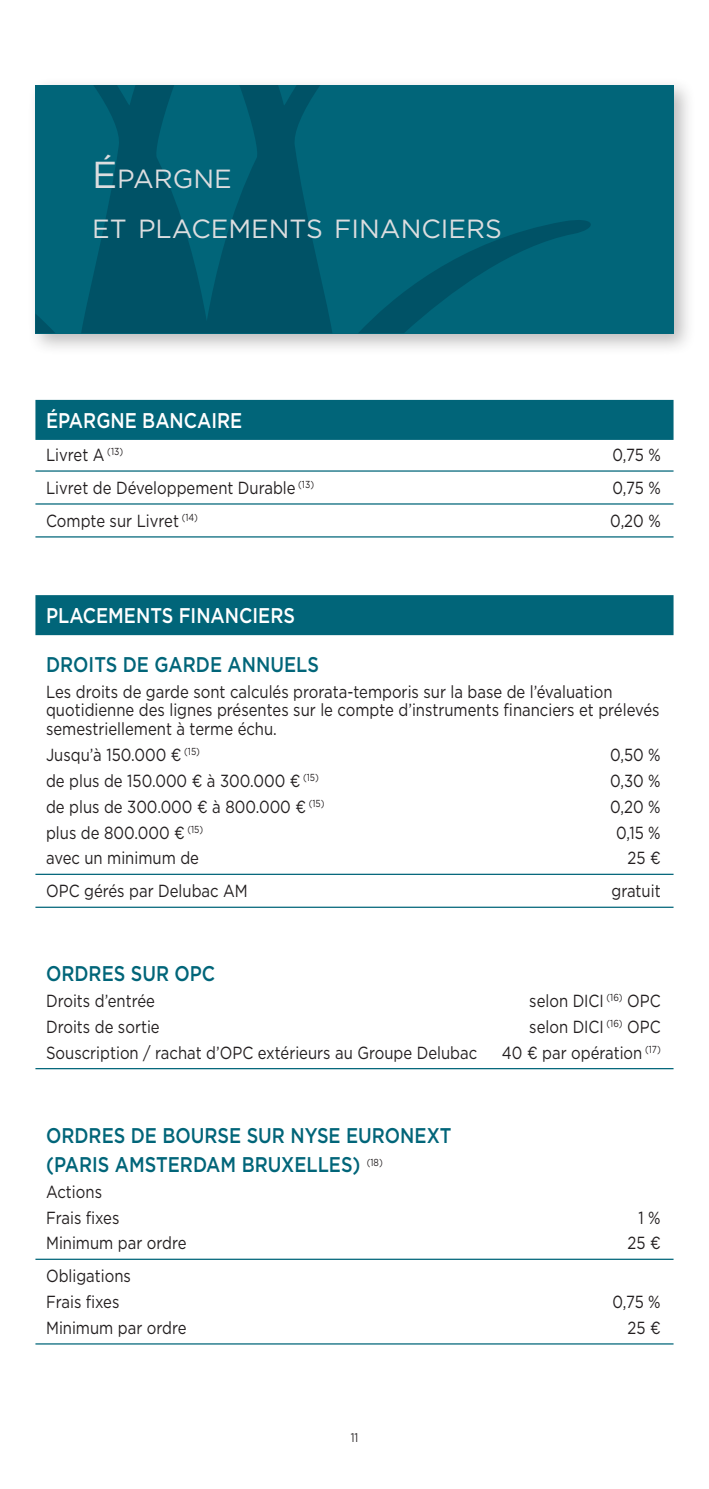
<style>
.page{position:relative;width:709px;height:1489px;background:#fff}
.page>*{position:absolute;margin:0;border:0;box-sizing:border-box;transform-origin:0 0}
.t1{font:26.25px/50px "Gotham";color:#dcdddf}
.t2{font:500 21.25px/29.2px "Gotham";color:#016579;scale:.85 1}
.t3{font:500 21.25px "Gotham";color:#fff;scale:.85 1}
.t4{font:17.5px/18.8px "Gotham";color:#231f20;scale:.85 1}
.t5{font:12.5px "Gotham";color:#231f20;scale:.85 1}
.s1{font-size:37.5px}
</style>
<div class="page">
<div style="left:27px;top:77px;width:669px;height:279px;background:#231f20;opacity:.3"></div>
<div style="left:35px;top:85px;width:638px;height:248px;background:#016579"></div>
<svg style="left:35px;top:85px;width:556px;height:248px"></svg>
<div style="left:35px;top:400px;width:638px;height:40px;background:#016579"></div>
<hr style="left:35px;top:470px;width:638px;height:1px;background:#016579">
<hr style="left:35px;top:503px;width:638px;height:1px;background:#016579">
<hr style="left:35px;top:536px;width:638px;height:1px;background:#016579">
<div style="left:35px;top:595px;width:638px;height:40px;background:#016579"></div>
<hr style="left:35px;top:873px;width:638px;height:1px;background:#016579">
<hr style="left:35px;top:906px;width:638px;height:1px;background:#016579">
<hr style="left:35px;top:1067px;width:638px;height:2px;background:#016579">
<hr style="left:35px;top:1258px;width:638px;height:1px;background:#016579">
<hr style="left:35px;top:1343px;width:638px;height:1px;background:#016579">
<h1 class="t1" style="left:92px;top:153px;width:411px"><span class="s1">É</span>PARGNE<br>ET PLACEMENTS FINANCIERS</h1>
<p class="t3" style="left:46px;top:407px;width:232px">ÉPARGNE BANCAIRE</p>
<p class="t4" style="left:46px;top:445px;width:92px">Livret A <sup>(13)</sup></p>
<p class="t4" style="left:612px;top:445px;width:58px">0,75 %</p>
<p class="t4" style="left:46px;top:478px;width:317px">Livret de Développement Durable <sup>(13)</sup></p>
<p class="t4" style="left:612px;top:478px;width:58px">0,75 %</p>
<p class="t4" style="left:46px;top:511px;width:180px">Compte sur Livret <sup>(14)</sup></p>
<p class="t4" style="left:610px;top:511px;width:61px">0,20 %</p>
<p class="t3" style="left:46px;top:602px;width:294px">PLACEMENTS FINANCIERS</p>
<p class="t2" style="left:46px;top:649px;width:322px">DROITS DE GARDE ANNUELS</p>
<p class="t4" style="left:46px;top:681px;width:723px">Les droits de garde sont calculés prorata-temporis sur la base de l’évaluation quotidienne des lignes présentes sur le compte d’instruments financiers et prélevés semestriellement à terme échu.</p>
<p class="t4" style="left:46px;top:745px;width:183px">Jusqu’à 150.000 € <sup>(15)</sup></p>
<p class="t4" style="left:610px;top:745px;width:61px">0,50 %</p>
<p class="t4" style="left:46px;top:771px;width:322px">de plus de 150.000 € à 300.000 € <sup>(15)</sup></p>
<p class="t4" style="left:610px;top:771px;width:61px">0,30 %</p>
<p class="t4" style="left:46px;top:796px;width:329px">de plus de 300.000 € à 800.000 € <sup>(15)</sup></p>
<p class="t4" style="left:610px;top:796px;width:61px">0,20 %</p>
<p class="t4" style="left:46px;top:822px;width:186px">plus de 800.000 € <sup>(15)</sup></p>
<p class="t4" style="left:616px;top:822px;width:54px">0,15 %</p>
<p class="t4" style="left:46px;top:848px;width:181px">avec un minimum de</p>
<p class="t4" style="left:627px;top:848px;width:41px">25 €</p>
<p class="t4" style="left:46px;top:881px;width:239px">OPC gérés par Delubac AM</p>
<p class="t4" style="left:611px;top:881px;width:59px">gratuit</p>
<p class="t2" style="left:46px;top:958px;width:200px">ORDRES SUR OPC</p>
<p class="t4" style="left:46px;top:991px;width:130px">Droits d’entrée</p>
<p class="t4" style="left:529px;top:991px;width:156px">selon DICI <sup>(16)</sup> OPC</p>
<p class="t4" style="left:46px;top:1016px;width:135px">Droits de sortie</p>
<p class="t4" style="left:529px;top:1016px;width:156px">selon DICI <sup>(16)</sup> OPC</p>
<p class="t4" style="left:46px;top:1042px;width:509px">Souscription / rachat d’OPC extérieurs au Groupe Delubac</p>
<p class="t4" style="left:502px;top:1042px;width:188px">40 € par opération <sup>(17)</sup></p>
<p class="t2" style="left:46px;top:1120px;width:478px">ORDRES DE BOURSE SUR NYSE EURONEXT (PARIS AMSTERDAM BRUXELLES) <sup>(18)</sup></p>
<p class="t4" style="left:46px;top:1178px;width:88px;line-height:25.8px">Actions<br>Frais fixes</p>
<p class="t4" style="left:638px;top:1207px;width:28px">1 %</p>
<p class="t4" style="left:46px;top:1233px;width:167px">Minimum par ordre</p>
<p class="t4" style="left:627px;top:1233px;width:41px">25 €</p>
<p class="t4" style="left:46px;top:1262px;width:101px;line-height:25.8px">Obligations<br>Frais fixes</p>
<p class="t4" style="left:612px;top:1292px;width:58px">0,75 %</p>
<p class="t4" style="left:46px;top:1317px;width:167px">Minimum par ordre</p>
<p class="t4" style="left:627px;top:1317px;width:41px">25 €</p>
<p class="t5" style="left:351px;top:1429px;width:10px">11</p>
</div>
